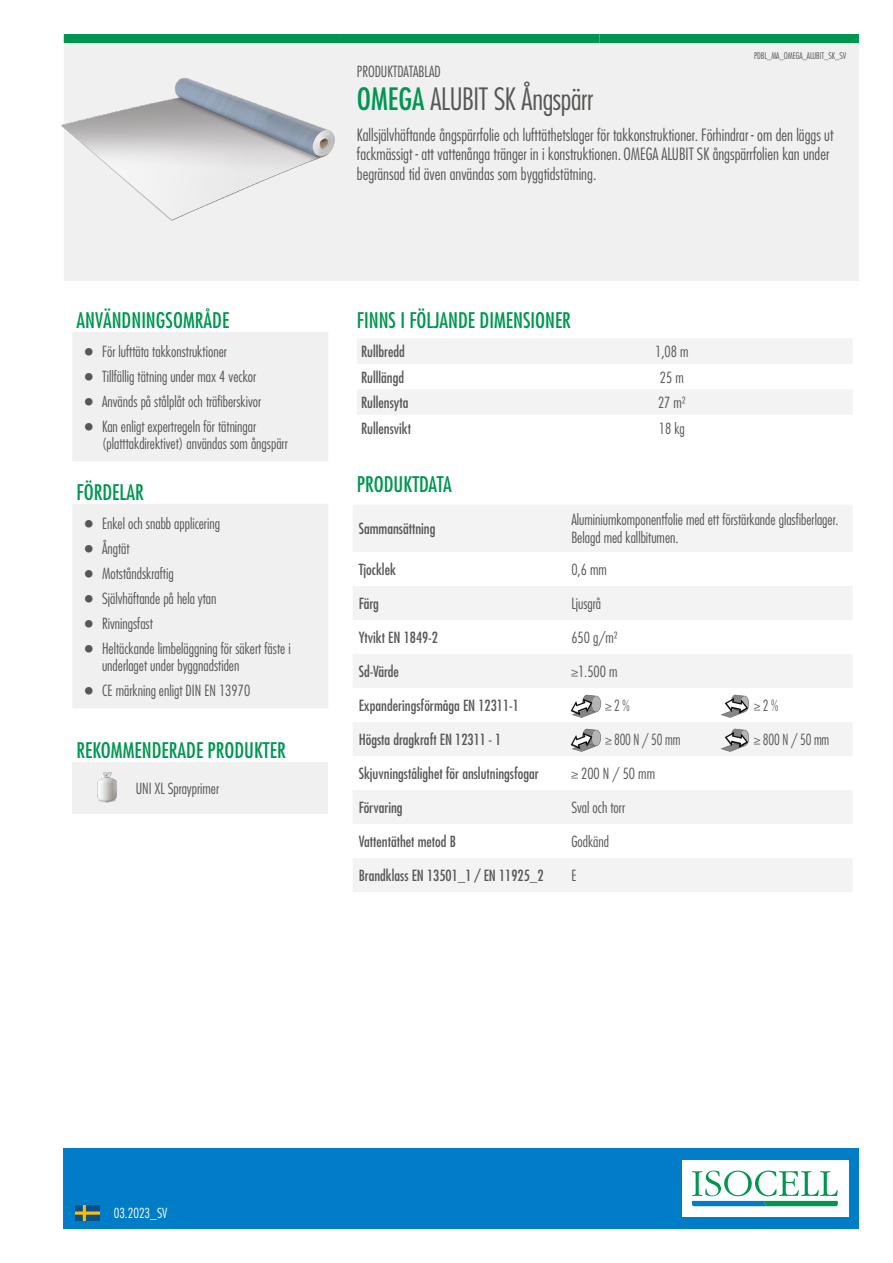
<style>
.page{position:relative;width:893px;height:1263px;background:#fff}
.page>*{position:absolute;margin:0;border:0;box-sizing:border-box;transform-origin:0 0}
.t1{font:300 condensed 30px "Futura LT Pro";letter-spacing:-.01em;color:#575756}
.t2{font:500 condensed 21px "Futura LT Pro";color:#009652}
.t3{font:300 condensed 16.5px/19.8px "Futura LT Pro";color:#575756}
.t4{font:300 condensed 15px/25px "Futura LT Pro";color:#575756}
.t5{font:500 condensed 15px "Futura LT Pro";color:#575756}
.t6{font:300 condensed 15px "Futura LT Pro";color:#575756;scale:.92 1}
.t7{font:300 condensed 13.5px "Futura LT Pro";color:#fff}
.t8{font:300 condensed 9px "Futura LT Pro";letter-spacing:-.01em;color:#575756}
.s1{font-weight:500;color:#009652}
</style>
<div class="page">
<div style="left:64px;top:1148px;width:795px;height:81px;background:#007dc6"></div>
<div style="left:682px;top:1160px;width:166px;height:57px;background:#fff"></div>
<svg style="left:692px;top:1170px;width:146px;height:36px"></svg>
<img style="left:75px;top:1205px;width:24px;height:15px">
<div style="left:64px;top:43px;width:795px;height:238px;background:#f0f0f0"></div>
<div style="left:64px;top:34px;width:276px;height:9px;background:#009652"></div>
<div style="left:340px;top:34px;width:259px;height:9px;background:#009652"></div>
<div style="left:599px;top:34px;width:260px;height:9px;background:#009652"></div>
<svg style="left:72px;top:332px;width:256px;height:376px;fill:#f0f0f0"></svg>
<div style="left:72px;top:762px;width:256px;height:51px;background:#f0f0f0"></div>
<svg style="left:357px;top:339px;width:495px;height:76px"></svg>
<svg style="left:353px;top:505px;width:499px;height:387px;fill:#f3f3f3"></svg>
<img style="left:61px;top:47px;width:284px;height:196px">
<img style="left:97px;top:772px;width:20px;height:31px">
<img style="left:568px;top:695px;width:33px;height:25px">
<img style="left:717px;top:695px;width:33px;height:25px">
<img style="left:568px;top:729px;width:33px;height:25px">
<img style="left:717px;top:729px;width:33px;height:25px">
<svg style="left:85px;top:348px;width:8px;height:7px"></svg>
<svg style="left:85px;top:373px;width:8px;height:7px"></svg>
<svg style="left:85px;top:398px;width:8px;height:7px"></svg>
<svg style="left:85px;top:423px;width:8px;height:8px"></svg>
<svg style="left:85px;top:520px;width:8px;height:7px"></svg>
<svg style="left:85px;top:545px;width:8px;height:7px"></svg>
<svg style="left:85px;top:570px;width:8px;height:7px"></svg>
<svg style="left:85px;top:595px;width:8px;height:7px"></svg>
<svg style="left:85px;top:620px;width:8px;height:7px"></svg>
<svg style="left:85px;top:645px;width:8px;height:7px"></svg>
<svg style="left:85px;top:686px;width:8px;height:8px"></svg>
<h2 class="t2" style="left:77px;top:305px;width:154px">ANVÄNDNINGSOMRÅDE</h2>
<p class="t4" style="left:102px;top:339px;width:161px">För lufttäta takkonstruktioner Tillfällig tätning under max 4 veckor Används på stålplåt och träfiberskivor Kan enligt expertregeln för tätningar</p>
<p class="t4" style="left:102px;top:430px;width:187px">(platttakdirektivet) användas som ångspärr</p>
<h2 class="t2" style="left:77px;top:477px;width:69px">FÖRDELAR</h2>
<p class="t4" style="left:102px;top:511px;width:190px">Enkel och snabb applicering<br>Ångtät<br>Motståndskraftig<br>Självhäftande på hela ytan<br>Rivningsfast<br>Heltäckande limbeläggning för säkert fäste i</p>
<p class="t4" style="left:102px;top:652px;width:150px">underlaget under byggnadstiden<br>CE märkning enligt DIN EN 13970</p>
<h2 class="t2" style="left:77px;top:736px;width:211px">REKOMMENDERADE PRODUKTER</h2>
<p class="t4" style="left:136px;top:776px;width:85px">UNI XL Sprayprimer</p>
<p class="t4" style="left:357px;top:59px;width:85px">PRODUKTDATABLAD</p>
<p class="t8" style="left:754px;top:50px;width:94px">PDBL_MA_OMEGA_ALUBIT_SK_SV</p>
<h1 class="t1" style="left:357px;top:80px;width:238px"><span class="s1">OMEGA</span> ALUBIT SK Ångspärr</h1>
<p class="t3" style="left:357px;top:125px;width:478px">Kallsjälvhäftande ångspärrfolie och lufttäthetslager för takkonstruktioner. Förhindrar - om den läggs ut fackmässigt - att vattenånga tränger in i konstruktionen. OMEGA ALUBIT SK ångspärrfolien kan under begränsad tid även användas som byggtidstätning.</p>
<h2 class="t2" style="left:357px;top:305px;width:216px">FINNS I FÖLJANDE DIMENSIONER</h2>
<p class="t5" style="left:361px;top:341px;width:45px">Rullbredd</p>
<p class="t4" style="left:655px;top:339px;width:35px">1,08 m</p>
<p class="t5" style="left:361px;top:367px;width:44px">Rulllängd</p>
<p class="t4" style="left:660px;top:365px;width:25px">25 m</p>
<p class="t5" style="left:361px;top:392px;width:49px">Rullensyta</p>
<p class="t4" style="left:658px;top:390px;width:29px">27 m²</p>
<p class="t5" style="left:361px;top:418px;width:51px">Rullensvikt</p>
<p class="t4" style="left:659px;top:416px;width:28px">18 kg</p>
<h2 class="t2" style="left:357px;top:470px;width:96px">PRODUKTDATA</h2>
<p class="t5" style="left:359px;top:519px;width:78px">Sammansättning</p>
<p class="t4" style="left:571px;top:511px;width:269px;line-height:18px">Aluminiumkomponentfolie med ett förstärkande glasfiberlager.<br>Belagd med kallbitumen.</p>
<p class="t5" style="left:359px;top:559px;width:39px">Tjocklek</p>
<p class="t4" style="left:571px;top:557px;width:37px">0,6 mm</p>
<p class="t5" style="left:359px;top:593px;width:22px">Färg</p>
<p class="t4" style="left:571px;top:591px;width:31px">Ljusgrå</p>
<p class="t5" style="left:359px;top:627px;width:81px">Ytvikt EN 1849-2</p>
<p class="t4" style="left:571px;top:625px;width:48px">650 g/m²</p>
<p class="t5" style="left:359px;top:661px;width:42px">Sd-Värde</p>
<p class="t4" style="left:571px;top:659px;width:48px">≥1.500 m</p>
<p class="t5" style="left:359px;top:695px;width:162px">Expanderingsförmåga EN 12311-1</p>
<p class="t6" style="left:605px;top:696px;width:28px">≥ 2 %</p>
<p class="t6" style="left:754px;top:696px;width:28px">≥ 2 %</p>
<p class="t5" style="left:359px;top:729px;width:144px">Högsta dragkraft EN 12311 - 1</p>
<p class="t6" style="left:605px;top:730px;width:83px">≥ 800 N / 50 mm</p>
<p class="t6" style="left:754px;top:730px;width:83px">≥ 800 N / 50 mm</p>
<p class="t5" style="left:359px;top:763px;width:182px">Skjuvningstålighet för anslutningsfogar</p>
<p class="t4" style="left:571px;top:761px;width:85px">≥ 200 N / 50 mm</p>
<p class="t5" style="left:359px;top:797px;width:45px">Förvaring</p>
<p class="t4" style="left:571px;top:795px;width:55px">Sval och torr</p>
<p class="t5" style="left:359px;top:831px;width:99px">Vattentäthet metod B</p>
<p class="t4" style="left:571px;top:829px;width:39px">Godkänd</p>
<p class="t5" style="left:359px;top:865px;width:186px">Brandklass EN 13501_1 / EN 11925_2</p>
<p class="t4" style="left:571px;top:863px;width:7px">E</p>
<p class="t7" style="left:114px;top:1204px;width:55px">03.2023_SV</p>
</div>
